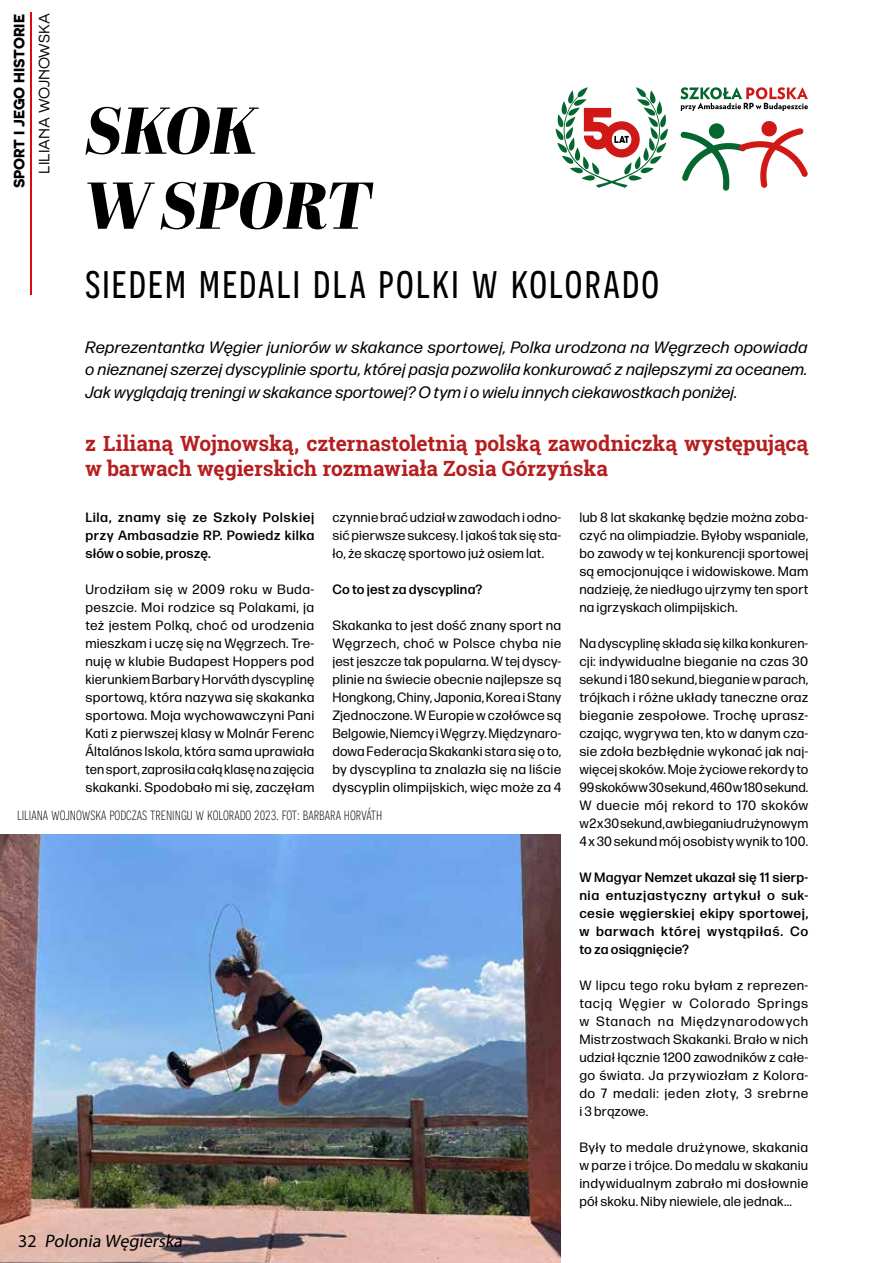
<style>
.page{position:relative;width:893px;height:1263px;background:#fff}
.page>*{position:absolute;margin:0;border:0;box-sizing:border-box;transform-origin:0 0}
.t1{font:italic 66px/75px "Abril Fatface";color:#000}
.t2{font:48px "Novecentosanscondensed";letter-spacing:.035em;color:#000}
.t3{font:700 21px/25.5px "Roboto Slab";letter-spacing:-.005em;color:#b51f1f}
.t4{font:italic 18px "Myriad Pro";color:#000}
.t5{font:300 16.65px "Novecentosanscondensed";color:#000}
.t6{font:italic 16.5px/22.5px "Forma DJR Micro";letter-spacing:.005em;color:#000;text-align:justify}
.t7{font:700 15px "Novecentosanswide";color:#000}
.t8{font:15px "Novecentosanswide";color:#000}
.t9{font:13.5px/18px "Forma DJR Micro";letter-spacing:.015em;color:#000;text-align:justify}
.t10{font:500 13.5px/18px "Forma DJR Micro";letter-spacing:.025em;color:#000;text-align:justify}
.s1{font-style:normal}
</style>
<div class="page">
<hr style="left:30px;top:12px;width:2px;height:282px;background:#e30613">
<img style="left:0;top:834px;width:561px;height:429px">
<svg style="left:556px;top:87px;width:112px;height:101px"></svg>
<svg style="left:680px;top:121px;width:128px;height:70px"></svg>
<svg style="left:680px;top:87px;width:128px;height:24px"></svg>
<p class="t7" style="left:10px;top:188px;width:176px;rotate:-90deg">SPORT I JEGO HISTORIE</p>
<p class="t8" style="left:36px;top:174px;width:162px;rotate:-90deg">LILIANA WOJNOWSKA</p>
<h1 class="t1" style="left:85px;top:91px;width:287px">SKOK<br>W SPORT</h1>
<h2 class="t2" style="left:85px;top:254px;width:575px">siedem medali dla polki w kolorado</h2>
<p class="t6" style="left:85px;top:335px;width:724px">Reprezentantka Węgier juniorów w skakance sportowej, Polka urodzona na Węgrzech opowiada o nieznanej szerzej dyscyplinie sportu, której pasja pozwoliła konkurować z najlepszymi za oceanem.<br>Jak wyglądają treningi w skakance sportowej? O tym i o wielu innych ciekawostkach poniżej.</p>
<h3 class="t3" style="left:85px;top:430px;width:724px">z Lilianą Wojnowską, czternastoletnią polską zawodniczką występującą w barwach węgierskich rozmawiała Zosia Górzyńska</h3>
<p class="t10" style="left:85px;top:508px;width:230px">Lila, znamy się ze Szkoły Polskiej przy Ambasadzie RP. Powiedz kilka słów o sobie, proszę.</p>
<p class="t9" style="left:85px;top:580px;width:230px">Urodziłam się w 2009 roku w Buda&shy;peszcie. Moi rodzice są Polakami, ja też jestem Polką, choć od urodzenia mieszkam i uczę się na Węgrzech. Tre&shy;nuję w klubie Budapest Hoppers pod kierunkiem Barbary Horváth dyscyplinę sportową, która nazywa się skakanka sportowa. Moja wychowawczyni Pani Kati z pierwszej klasy w Molnár Ferenc Általános Iskola, która sama uprawiała ten sport, zaprosiła całą klasę na zajęcia skakanki. Spodobało mi się, zaczęłam</p>
<p class="t9" style="left:332px;top:508px;width:230px">czynnie brać udział w zawodach i odno&shy;sić pierwsze sukcesy. I jakoś tak się sta&shy;ło, że skaczę sportowo już osiem lat.</p>
<p class="t10" style="left:332px;top:580px;width:152px">Co to jest za dyscyplina?</p>
<p class="t9" style="left:332px;top:616px;width:230px">Skakanka to jest dość znany sport na Węgrzech, choć w Polsce chyba nie jest jeszcze tak popularna. W tej dyscy&shy;plinie na świecie obecnie najlepsze są Hongkong, Chiny, Japonia, Korea i Stany Zjednoczone. W Europie w czołówce są Belgowie, Niemcy i Węgrzy. Międzynaro&shy;dowa Federacja Skakanki stara się o to, by dyscyplina ta znalazła się na liście dyscyplin olimpijskich, więc może za 4</p>
<p class="t5" style="left:17px;top:805px;width:367px">liliana wojnowska podczas treningu w kolorado 2023. fot: barbara horváth</p>
<h3 class="t4" style="left:18px;top:1230px;width:169px"><span class="s1">3 2</span> Polonia Węgierska</h3>
<p class="t9" style="left:579px;top:508px;width:230px">lub 8 lat skakankę będzie można zoba&shy;czyć na olimpiadzie. Byłoby wspaniale, bo zawody w tej konkurencji sportowej są emocjonujące i widowiskowe. Mam nadzieję, że niedługo ujrzymy ten sport na igrzyskach olimpijskich.</p>
<p class="t9" style="left:579px;top:634px;width:230px">Na dyscyplinę składa się kilka konkuren&shy;cji: indywidualne bieganie na czas 30 sekund i 180 sekund, bieganie w parach, trójkach i różne układy taneczne oraz bieganie zespołowe. Trochę uprasz&shy;czając, wygrywa ten, kto w danym cza&shy;sie zdoła bezbłędnie wykonać jak naj&shy;więcej skoków. Moje życiowe rekordy to 99 skoków w 30 sekund, 460 w 180 sekund.<br>W duecie mój rekord to 170 skoków w 2 x 30 sekund, a w bieganiu drużynowym 4 x 30 sekund mój osobisty wynik to 100.</p>
<p class="t10" style="left:579px;top:868px;width:230px">W Magyar Nemzet ukazał się 11 sierp&shy;nia entuzjastyczny artykuł o suk&shy;cesie węgierskiej ekipy sportowej, w barwach której wystąpiłaś. Co to za osiągnięcie?</p>
<p class="t9" style="left:579px;top:976px;width:230px">W lipcu tego roku byłam z reprezen&shy;tacją Węgier w Colorado Springs w Stanach na Międzynarodowych Mistrzostwach Skakanki. Brało w nich udział łącznie 1200 zawodników z całe&shy;go świata. Ja przywiozłam z Kolora&shy;do 7 medali: jeden złoty, 3 srebrne i 3 brązowe.</p>
<p class="t9" style="left:579px;top:1138px;width:230px">Były to medale drużynowe, skakania w parze i trójce. Do medalu w skakaniu indywidualnym zabrało mi dosłownie pół skoku. Niby niewiele, ale jednak...</p>
</div>
